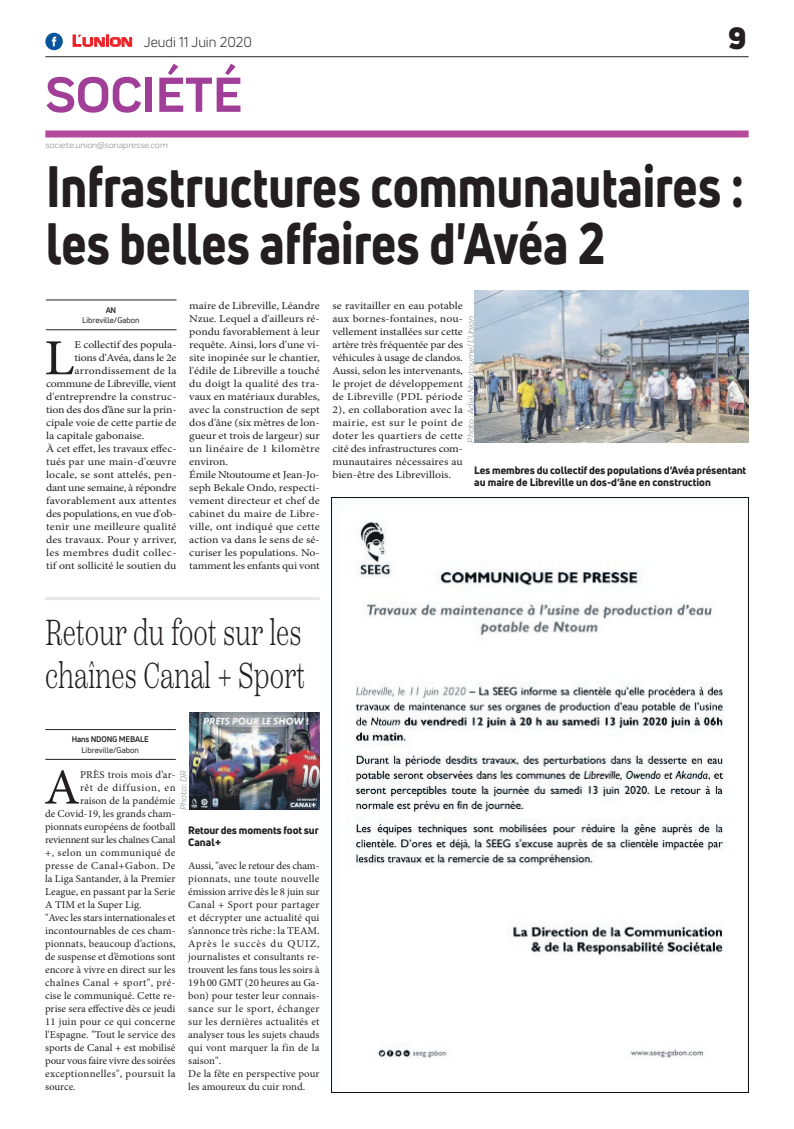
<style>
.page{position:relative;width:794px;height:1129px;background:#fff}
.page>*{position:absolute;margin:0;border:0;box-sizing:border-box;transform-origin:0 0}
.t1{font:800 57px/57px "Uni Neue";color:#231f20;scale:.83 1}
.t2{font:700 51px "Praktika";color:#a13e97}
.t3{font:50.5px "Minion Pro";color:#231f20;scale:1.12 1}
.t4{font:50.5px "Minion Pro";color:#231f20}
.t5{font:300 36px/43.2px "Scotch Text";color:#231f20;scale:.71 1}
.t6{font:900 30px "Uni Neue";color:#231f20}
.t7{font:14px "Uni Neue";color:#231f20}
.t8{font:10.5px/13px "Minion Pro";color:#231f20;scale:1.12 1}
.t9{font:10.5px/13px "Minion Pro";color:#231f20}
.t10{font:800 10.5px/12.6px "Uni Neue";letter-spacing:-.01em;color:#231f20}
.t11{font:10.5px "Minion Pro";letter-spacing:.03em;color:#231f20}
.t12{font:10.5px "Minion Pro";letter-spacing:-.02em;color:#231f20}
.t13{font:10.5px "Minion Pro";letter-spacing:-.02em;color:#231f20;scale:1.12 1}
.t14{font:10.5px "Minion Pro";letter-spacing:-.025em;color:#231f20;scale:1.12 1}
.t15{font:10.5px "Minion Pro";letter-spacing:.02em;color:#231f20}
.t16{font:10.5px "Minion Pro";letter-spacing:.035em;color:#231f20;scale:1.12 1}
.t17{font:10.5px "Minion Pro";letter-spacing:.035em;color:#231f20}
.t18{font:10.5px "Minion Pro";letter-spacing:.06em;color:#231f20}
.t19{font:italic 9px "Praktika";color:#818386}
.t20{font:8px "Uni Neue";color:#231f20}
.t21{font:700 8px "Uni Neue";letter-spacing:-.02em;color:#231f20}
.s1{font-family:"Eurostile";font-weight:600;font-size:15px;color:#ee1d23}
.s2{font-family:"Eurostile";font-weight:600;font-size:11.4px;color:#ee1d23}
</style>
<div class="page">
<hr style="left:45px;top:56px;width:703px;height:1px;background:#231f20">
<div style="left:45px;top:130px;width:703px;height:7px;background:#b44a9c"></div>
<svg style="left:72px;top:34px;width:60px;height:13px"></svg>
<div style="left:45px;top:33px;width:18px;height:17px;background:#08549e;border-radius:50%"></div>
<svg style="left:52px;top:37px;width:4px;height:9px"></svg>
<img style="left:331px;top:497px;width:417px;height:594px">
<hr style="left:46px;top:329px;width:130px;height:1px;background:#231f20">
<hr style="left:46px;top:300px;width:130px;height:1px;background:#231f20">
<img style="left:474px;top:290px;width:274px;height:152px">
<hr style="left:45px;top:758px;width:131px;height:1px;background:#231f20">
<hr style="left:45px;top:729px;width:131px;height:1px;background:#231f20">
<img style="left:189px;top:712px;width:131px;height:97px">
<hr style="left:45px;top:597px;width:275px;height:3px;background:#e7e8e2">
<h3 class="t7" style="left:72px;top:33px;width:181px"><span class="s1">L</span><span class="s2">UNION</span> Jeudi 11 Juin 2020</h3>
<h2 class="t2" style="left:45px;top:54px;width:198px">SOCIÉTÉ</h2>
<p class="t19" style="left:45px;top:139px;width:124px">societe.union@sonapresse.com</p>
<h3 class="t6" style="left:728px;top:17px;width:20px">9</h3>
<h1 class="t1" style="left:46px;top:157px;width:842px">Infrastructures communautaires : les belles affaires d'Avéa 2</h1>
<p class="t21" style="left:106px;top:305px;width:12px">AN</p>
<p class="t20" style="left:82px;top:315px;width:59px">Libreville/Gabon</p>
<h3 class="t3" style="left:44px;top:324px;width:29px">L</h3>
<p class="t8" style="left:74px;top:338px;width:93px">E collectif des popula-</p>
<p class="t14" style="left:74px;top:351px;width:93px">tions d'Avéa, dans le 2e</p>
<p class="t8" style="left:74px;top:364px;width:93px">arrondissement de la</p>
<p class="t13" style="left:46px;top:377px;width:118px">commune de Libreville, vient</p>
<p class="t8" style="left:46px;top:390px;width:118px">d'entreprendre la construc-</p>
<p class="t13" style="left:46px;top:403px;width:118px">tion des dos d’âne sur la prin-</p>
<p class="t8" style="left:46px;top:416px;width:118px">cipale voie de cette partie de</p>
<p class="t8" style="left:46px;top:429px;width:89px">la capitale gabonaise.</p>
<p class="t8" style="left:46px;top:442px;width:118px">À cet effet, les travaux effec-</p>
<p class="t8" style="left:46px;top:455px;width:118px">tués par une main-d'œuvre</p>
<p class="t8" style="left:46px;top:468px;width:118px">locale, se sont attelés, pen-</p>
<p class="t14" style="left:46px;top:481px;width:118px">dant une semaine, à répondre</p>
<p class="t8" style="left:46px;top:494px;width:118px">favorablement aux attentes</p>
<p class="t8" style="left:46px;top:507px;width:118px">des populations, en vue d'ob-</p>
<p class="t8" style="left:46px;top:520px;width:118px">tenir une meilleure qualité</p>
<p class="t8" style="left:46px;top:533px;width:118px">des travaux. Pour y arriver,</p>
<p class="t16" style="left:46px;top:546px;width:118px">les membres dudit collec-</p>
<p class="t8" style="left:46px;top:559px;width:118px">tif ont sollicité le soutien du</p>
<p class="t8" style="left:189px;top:299px;width:118px">maire de Libreville, Léandre<br>Nzue. Lequel a d'ailleurs ré&shy;pondu favorablement à leur requête. Ainsi, lors d'une vi&shy;site inopinée sur le chantier, l'édile de Libreville a touché du doigt la qualité des tra&shy;vaux en matériaux durables, avec la construction de sept dos d'âne (six mètres de lon&shy;gueur et trois de largeur) sur un linéaire de 1 kilomètre environ.<br>Émile Ntoutoume et Jean-Jo&shy;seph Bekale Ondo, respecti&shy;vement directeur et chef de cabinet du maire de Libre&shy;ville, ont indiqué que cette action va dans le sens de sé&shy;curiser les populations. No&shy;tamment les enfants qui vont</p>
<p class="t8" style="left:332px;top:299px;width:118px;text-align:justify">se ravitailler en eau potable aux bornes-fontaines, nou&shy;vellement installées sur cette artère très fréquentée par des véhicules à usage de clandos.<br>Aussi, selon les intervenants, le projet de développement de Libreville (PDL période 2), en collaboration avec la mairie, est sur le point de doter les quartiers de cette cité des infrastructures com&shy;munautaires nécessaires au bien-être des Librevillois.</p>
<p class="t19" style="left:464px;top:442px;width:128px;rotate:-90deg">Photo : Adjaï Ntoutoume/ L’Union</p>
<p class="t10" style="left:474px;top:463px;width:274px">Les membres du collectif des populations d’Avéa présentant au maire de Libreville un dos-d’âne en construction</p>
<h3 class="t5" style="left:45px;top:610px;width:367px">Retour du foot sur les chaînes Canal + Sport</h3>
<p class="t21" style="left:72px;top:734px;width:78px">Hans NDONG MEBALE</p>
<p class="t20" style="left:82px;top:745px;width:59px">Libreville/Gabon</p>
<h3 class="t4" style="left:44px;top:753px;width:37px">A</h3>
<p class="t9" style="left:80px;top:767px;width:97px">PRÈS trois mois d’ar-</p>
<p class="t19" style="left:177px;top:809px;width:41px;rotate:-90deg">Photo : DR</p>
<p class="t18" style="left:80px;top:780px;width:97px">rêt de diffusion, en</p>
<p class="t9" style="left:80px;top:793px;width:97px">raison de la pandémie</p>
<p class="t9" style="left:45px;top:806px;width:132px">de Covid-19, les grands cham-</p>
<p class="t9" style="left:45px;top:819px;width:132px">pionnats européens de football</p>
<p class="t12" style="left:45px;top:832px;width:132px">reviennent sur les chaînes Canal</p>
<p class="t11" style="left:45px;top:845px;width:132px">+, selon un communiqué de</p>
<p class="t17" style="left:45px;top:858px;width:132px">presse de Canal+Gabon. De</p>
<p class="t9" style="left:45px;top:871px;width:132px">la Liga Santander, à la Premier</p>
<p class="t9" style="left:45px;top:884px;width:132px">League, en passant par la Serie</p>
<p class="t9" style="left:45px;top:897px;width:98px">A TIM et la Super Lig.</p>
<p class="t12" style="left:45px;top:910px;width:132px">"Avec les stars internationales et</p>
<p class="t9" style="left:45px;top:923px;width:132px">incontournables de ces cham-</p>
<p class="t9" style="left:45px;top:936px;width:132px">pionnats, beaucoup d’actions,</p>
<p class="t9" style="left:45px;top:949px;width:132px">de suspense et d’émotions sont</p>
<p class="t9" style="left:45px;top:962px;width:132px">encore à vivre en direct sur les</p>
<p class="t11" style="left:45px;top:975px;width:132px">chaînes Canal + sport", pré-</p>
<p class="t9" style="left:45px;top:988px;width:132px">cise le communiqué. Cette re-</p>
<p class="t9" style="left:45px;top:1001px;width:132px">prise sera effective dès ce jeudi</p>
<p class="t15" style="left:45px;top:1014px;width:132px">11 juin pour ce qui concerne</p>
<p class="t9" style="left:45px;top:1027px;width:132px">l'Espagne. "Tout le service des</p>
<p class="t9" style="left:45px;top:1040px;width:132px">sports de Canal + est mobilisé</p>
<p class="t9" style="left:45px;top:1053px;width:132px">pour vous faire vivre des soirées</p>
<p class="t11" style="left:45px;top:1066px;width:132px">exceptionnelles", poursuit la</p>
<p class="t9" style="left:45px;top:1079px;width:32px">source.</p>
<p class="t10" style="left:188px;top:823px;width:132px">Retour des moments foot sur<br>Canal+</p>
<p class="t9" style="left:188px;top:858px;width:133px">Aussi, "avec le retour des cham&shy;pionnats, une toute nouvelle émission arrive dès le 8 juin sur<br>Canal + Sport pour partager et décrypter une actualité qui s’annonce très riche : la TEAM.<br>Après le succès du QUIZ, journalistes et consultants re&shy;trouvent les fans tous les soirs à<br>19h00 GMT (20 heures au Ga&shy;bon) pour tester leur connais&shy;sance sur le sport, échanger sur les dernières actualités et analyser tous les sujets chauds qui vont marquer la fin de la saison".<br>De la fête en perspective pour les amoureux du cuir rond.</p>
</div>
